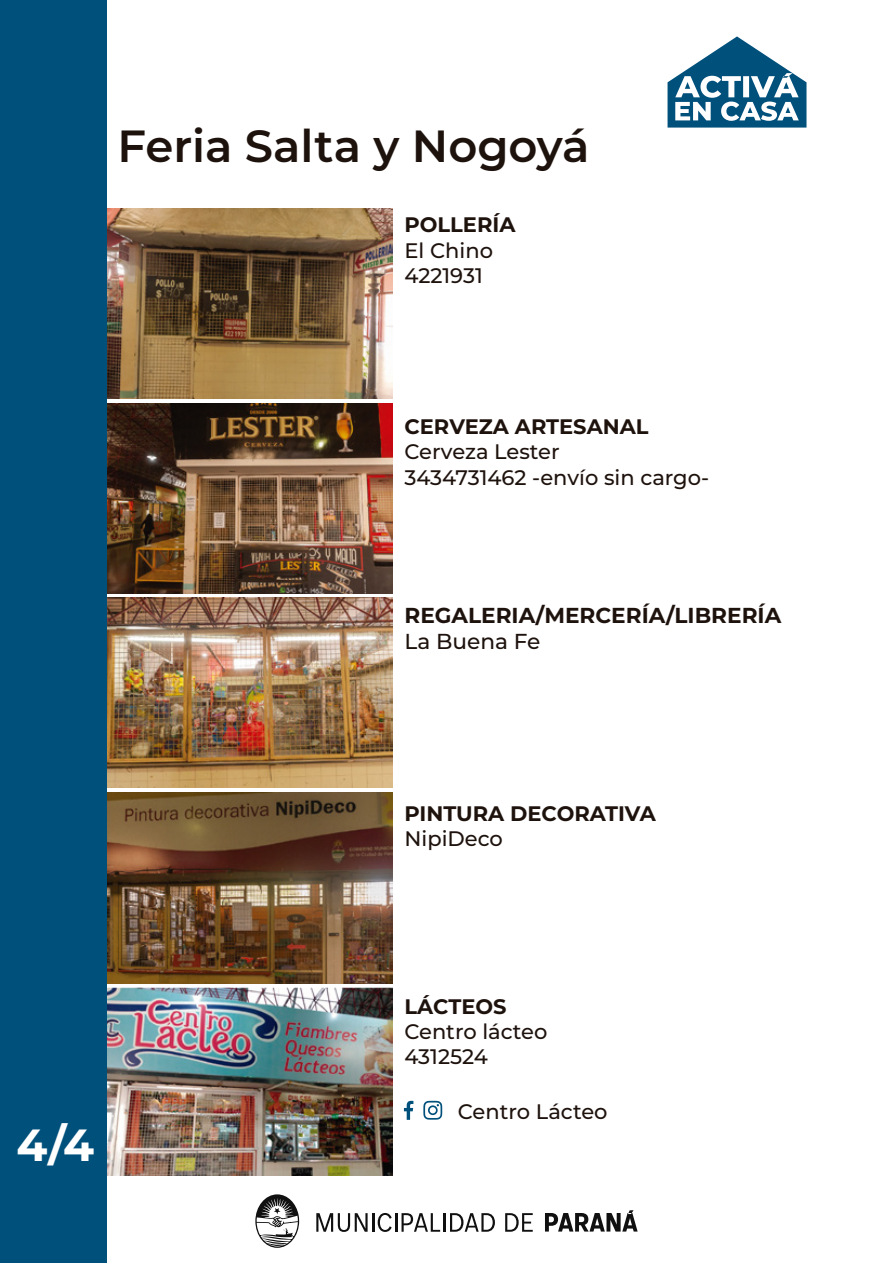
<style>
.page{position:relative;width:893px;height:1263px;background:#fff}
.page>*{position:absolute;margin:0;border:0;box-sizing:border-box;transform-origin:0 0}
.t1{font:600 45px "Montserrat";color:#1e120d}
.t2{font:700 45px "Montserrat";color:#fff}
.t3{font:700 21.6px "Montserrat";color:#1e120d}
.t4{font:500 21.6px "Montserrat";color:#1e120d}
.t5{font:500 21px/25.2px "Montserrat";color:#1e120d}
.t6{font:700 21px "Montserrat";color:#1e120d}
</style>
<div class="page">
<img style="left:106px;top:988px;width:286px;height:187px">
<svg style="left:423px;top:1101px;width:19px;height:19px"></svg>
<svg style="left:404px;top:1101px;width:9px;height:19px"></svg>
<svg style="left:667px;top:36px;width:139px;height:92px"></svg>
<img style="left:106px;top:209px;width:286px;height:190px">
<img style="left:106px;top:403px;width:286px;height:191px">
<img style="left:106px;top:597px;width:286px;height:191px">
<img style="left:106px;top:793px;width:286px;height:190px">
<div style="left:0;top:0;width:106px;height:1263px;background:#00507c"></div>
<svg style="left:545px;top:1210px;width:93px;height:21px"></svg>
<svg style="left:316px;top:1213px;width:179px;height:19px"></svg>
<svg style="left:505px;top:1213px;width:28px;height:19px"></svg>
<svg style="left:255px;top:1194px;width:44px;height:54px"></svg>
<h1 class="t1" style="left:117px;top:114px;width:474px">Feria Salta y Nogoyá</h1>
<p class="t6" style="left:404px;top:210px;width:112px">POLLERÍA</p>
<p class="t5" style="left:404px;top:237px;width:90px">El Chino<br>4221931</p>
<p class="t6" style="left:404px;top:412px;width:246px">CERVEZA ARTESANAL</p>
<p class="t5" style="left:404px;top:439px;width:306px">Cerveza Lester<br>3434731462 -envío sin cargo-</p>
<p class="t3" style="left:404px;top:599px;width:378px">REGALERIA/MERCERÍA/LIBRERÍA</p>
<p class="t4" style="left:404px;top:626px;width:138px">La Buena Fe</p>
<h1 class="t2" style="left:16px;top:1113px;width:79px">4/4</h1>
<p class="t6" style="left:404px;top:798px;width:253px">PINTURA DECORATIVA</p>
<p class="t5" style="left:404px;top:825px;width:100px">NipiDeco</p>
<p class="t6" style="left:404px;top:991px;width:104px">LÁCTEOS</p>
<p class="t5" style="left:404px;top:1018px;width:145px">Centro lácteo<br>4312524</p>
<p class="t5" style="left:458px;top:1098px;width:151px">Centro Lácteo</p>
</div>
